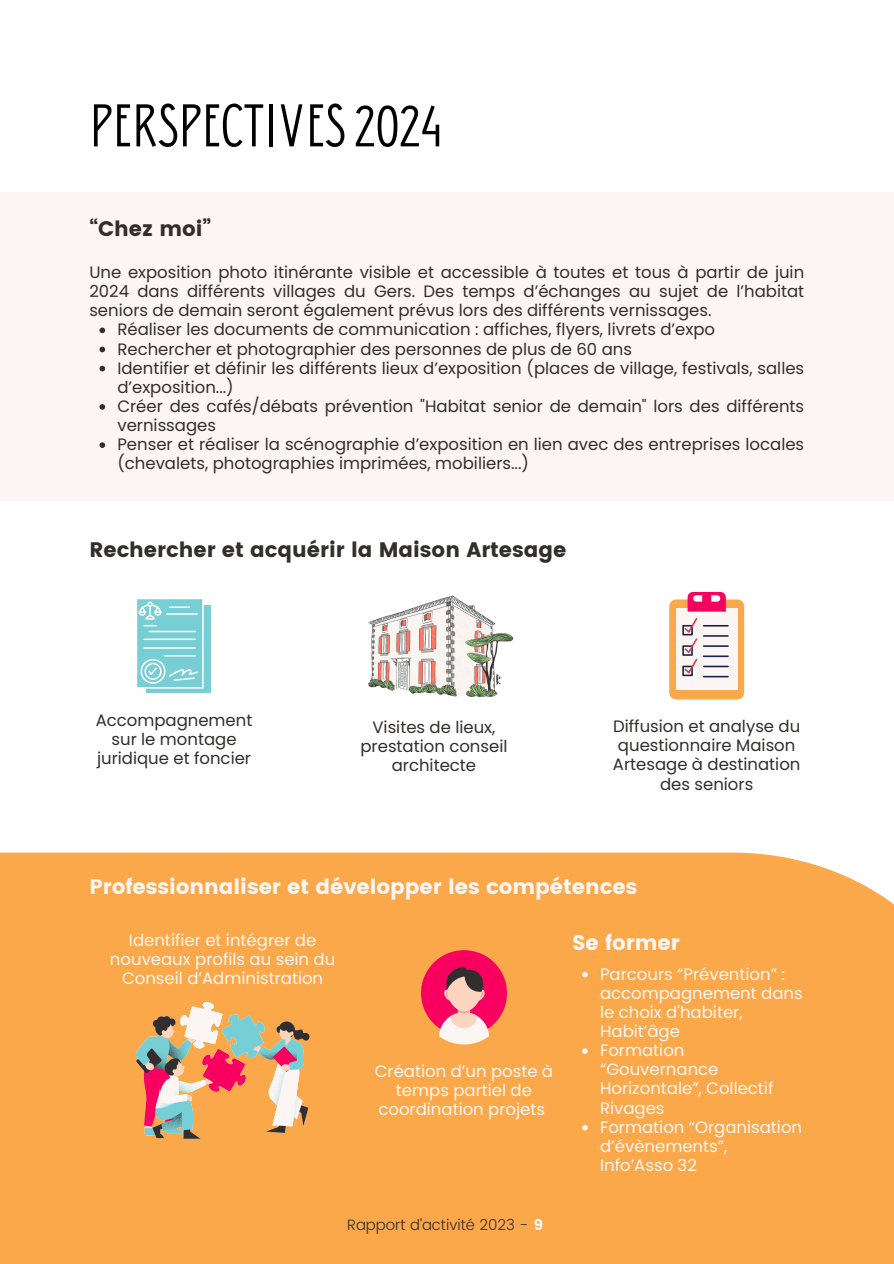
<style>
.page{position:relative;width:894px;height:1264px;background:#fff}
.page>*{position:absolute;margin:0;border:0;box-sizing:border-box;transform-origin:0 0}
.t1{font:60px "Donau Uppercase Neue";color:#000}
.t2{font:21px "Poppins";color:#fbf6f3}
.t3{font:21px "Poppins";color:#312e2d}
.t4{font:16.5px/19.2px "Poppins";color:#312e2d;text-align:center}
.t5{font:16.5px/19.2px "Poppins";color:#fbf6f3}
.t6{font:300 15px "Poppins";color:#312e2d}
.s1{font-weight:700;color:#fbf6f3}
</style>
<div class="page">
<div style="left:0;top:852px;width:893px;height:411px;background:#fba84a"></div>
<img style="left:368px;top:595px;width:146px;height:102px">
<svg style="left:137px;top:599px;width:74px;height:93px;background:#8ed7dc"></svg>
<div style="left:669px;top:599px;width:75px;height:100px;background:#fba84a;border-radius:7px"></div>
<div style="left:676px;top:609px;width:61px;height:81px;background:#fbf6f3"></div>
<hr style="left:703px;top:675px;width:24px;height:2px;background:#192746">
<div style="left:682px;top:665px;width:10px;height:11px;border:2px solid #192746"></div>
<svg style="left:682px;top:592px;width:45px;height:83px"></svg>
<div style="left:421px;top:950px;width:85px;height:86px;background:#f7005f;border-radius:50%"></div>
<svg style="left:439px;top:967px;width:50px;height:77px"></svg>
<div style="left:0;top:192px;width:893px;height:309px;background:#fbf6f3"></div>
<svg style="left:99px;top:327px;width:6px;height:6px"></svg>
<svg style="left:99px;top:347px;width:6px;height:5px"></svg>
<svg style="left:99px;top:366px;width:6px;height:5px"></svg>
<svg style="left:99px;top:404px;width:6px;height:6px"></svg>
<svg style="left:99px;top:442px;width:6px;height:6px"></svg>
<svg style="left:135px;top:1001px;width:175px;height:137px;background:#dba37a"></svg>
<svg style="left:582px;top:971px;width:5px;height:6px"></svg>
<svg style="left:582px;top:1048px;width:5px;height:5px"></svg>
<svg style="left:582px;top:1124px;width:5px;height:6px"></svg>
<p class="t1" style="left:89px;top:88px;width:355px">PERSPECTIVES2024</p>
<h2 class="t3" style="left:89px;top:217px;width:123px">“Chez moi”</h2>
<p class="t4" style="left:89px;top:263px;width:716px;text-align:justify">Une exposition photo itinérante visible et accessible à toutes et tous à partir de juin 2024 dans différents villages du Gers. Des temps d’échanges au sujet de l’habitat seniors de demain seront également prévus lors des différents vernissages.</p>
<p class="t4" style="left:117px;top:320px;width:599px">Réaliser les documents de communication : affiches, flyers, livrets d’expo</p>
<p class="t4" style="left:117px;top:339px;width:516px">Rechercher et photographier des personnes de plus de 60 ans</p>
<p class="t4" style="left:117px;top:358px;width:688px;text-align:left">Identifier et définir les différents lieux d’exposition (places de village, festivals, salles d’exposition...)</p>
<p class="t4" style="left:117px;top:396px;width:688px;text-align:left">Créer des cafés/débats prévention "Habitat senior de demain" lors des différents vernissages</p>
<p class="t4" style="left:117px;top:435px;width:688px;text-align:left">Penser et réaliser la scénographie d’exposition en lien avec des entreprises locales (chevalets, photographies imprimées, mobiliers...)</p>
<p class="t3" style="left:89px;top:537px;width:478px">Rechercher et acquérir la Maison Artesage</p>
<p class="t4" style="left:96px;top:710px;width:158px">Accompagnement sur le montage juridique et foncier</p>
<h1 class="t4" style="left:360px;top:717px;width:148px">Visites de lieux, prestation conseil architecte</h1>
<p class="t4" style="left:612px;top:716px;width:189px">Diffusion et analyse du questionnaire Maison<br>Artesage à destination des seniors</p>
<p class="t2" style="left:89px;top:874px;width:549px">Professionnaliser et développer les compétences</p>
<p class="t5" style="left:110px;top:930px;width:227px;text-align:center">Identifier et intégrer de nouveaux profils au sein du<br>Conseil d’Administration</p>
<p class="t2" style="left:572px;top:930px;width:109px">Se former</p>
<p class="t5" style="left:600px;top:964px;width:204px">Parcours “Prévention” : accompagnement dans le choix d'habiter,<br>Habit’âge</p>
<p class="t5" style="left:600px;top:1040px;width:175px">Formation “Gouvernance<br>Horizontale”, Collectif<br>Rivages</p>
<h2 class="t5" style="left:600px;top:1117px;width:203px">Formation “Organisation d’évènements”,<br>Info’Asso 32</h2>
<h2 class="t5" style="left:375px;top:1061px;width:180px;text-align:center">Création d’un poste à temps partiel de coordination projets</h2>
<p class="t6" style="left:347px;top:1216px;width:197px">Rapport d’activité 2023 - <span class="s1">9</span></p>
</div>
